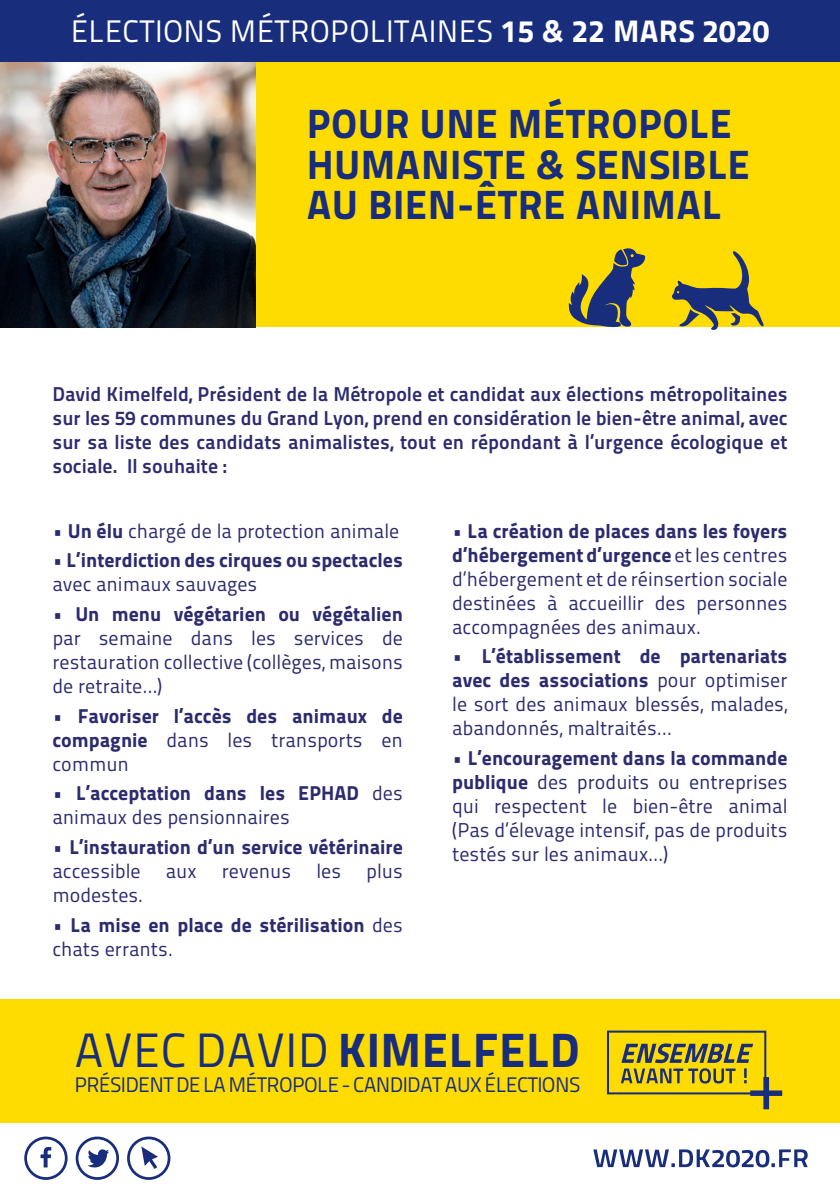
<style>
.page{position:relative;width:840px;height:1191px;background:#fff}
.page>*{position:absolute;margin:0;border:0;box-sizing:border-box;transform-origin:0 0}
.t1{font:48px "Titillium Maps 29 L 400 wt";letter-spacing:.01em;color:#182d7c}
.t2{font:40.8px/40.4px "Titillium Maps 29 L 999 wt";letter-spacing:.01em;color:#182d7c}
.t3{font:31px "Titillium Maps 29 L 400 wt";letter-spacing:.01em;color:#fff}
.t4{font:21px "Titillium Maps 29 L 400 wt";letter-spacing:-.03em;color:#182d7c}
.t5{font:20px/24px "Titillium Maps 29 L 400 wt";color:#2c2b6e;text-align:justify}
.t6{font:20px/24px "Titillium Maps 29 L 999 wt";color:#2c2b6e}
.t7{font:20px/24px "Titillium Maps 29 L 800 wt";color:#2c2b6e;text-align:justify}
.s1{font-family:"Titillium Maps 29 L 999 wt"}
.s2{font-family:"Titillium Maps 29 L 400 wt"}
</style>
<div class="page">
<div style="left:256px;top:40px;width:583px;height:287px;background:#ffdc01"></div>
<img style="left:0;top:62px;width:256px;height:265px">
<div style="left:0;top:0;width:839px;height:62px;background:#182d7c"></div>
<div style="left:0;top:999px;width:839px;height:124px;background:#ffdc01"></div>
<svg style="left:593px;top:1149px;width:214px;height:18px"></svg>
<div style="left:24px;top:1136px;width:44px;height:43px;border:3px solid #182d7c;border-radius:50%"></div>
<svg style="left:40px;top:1147px;width:11px;height:20px"></svg>
<div style="left:76px;top:1136px;width:43px;height:43px;border:3px solid #182d7c;border-radius:50%"></div>
<div style="left:127px;top:1136px;width:43px;height:43px;border:3px solid #182d7c;border-radius:50%"></div>
<svg style="left:88px;top:1149px;width:21px;height:18px"></svg>
<svg style="left:141px;top:1146px;width:17px;height:23px"></svg>
<div style="left:606px;top:1030px;width:159px;height:64px;border:2px solid #182d7c"></div>
<svg style="left:620px;top:1043px;width:161px;height:66px"></svg>
<svg style="left:568px;top:248px;width:77px;height:79px"></svg>
<svg style="left:671px;top:251px;width:92px;height:79px"></svg>
<h3 class="t3" style="left:71px;top:8px;width:699px">ÉLECTIONS MÉTROPOLITAINES <span class="s1">15 &amp; 22 MARS 2020</span></h3>
<h2 class="t2" style="left:306px;top:101px;width:444px">POUR UNE MÉTROPOLE<br>HUMANISTE &amp; SENSIBLE<br>AU BIEN-ÊTRE ANIMAL</h2>
<p class="t7" style="left:52px;top:381px;width:736px">David Kimelfeld, Président de la Métropole et candidat aux élections métropolitaines sur les 59 communes du Grand Lyon, prend en considération le bien-être animal, avec sur sa liste des candidats animalistes, tout en répondant à l’urgence écologique et sociale. Il souhaite :</p>
<p class="t5" style="left:52px;top:517px;width:348px">• <span class="s1">Un élu</span> chargé de la protection animale</p>
<p class="t6" style="left:52px;top:547px;width:352px"><span class="s2">•</span> L’interdiction des cirques ou spectacles</p>
<p class="t5" style="left:52px;top:571px;width:206px">avec animaux sauvages</p>
<p class="t6" style="left:52px;top:601px;width:352px"><span class="s2">•</span> Un menu végétarien ou végétalien</p>
<p class="t5" style="left:52px;top:625px;width:352px">par semaine dans les services de restauration collective (collèges, maisons de retraite…)</p>
<p class="t6" style="left:52px;top:702px;width:352px"><span class="s2">•</span> Favoriser l’accès des animaux de</p>
<p class="t5" style="left:52px;top:726px;width:352px"><span class="s1">compagnie</span> dans les transports en commun</p>
<p class="t6" style="left:52px;top:780px;width:352px"><span class="s2">•</span> L’acceptation dans les EPHAD <span class="s2">des</span></p>
<p class="t5" style="left:52px;top:804px;width:239px">animaux des pensionnaires</p>
<p class="t6" style="left:52px;top:834px;width:352px"><span class="s2">•</span> L’instauration d’un service vétérinaire</p>
<p class="t5" style="left:52px;top:858px;width:90px">accessible</p>
<p class="t5" style="left:166px;top:858px;width:32px">aux</p>
<p class="t5" style="left:222px;top:858px;width:71px">revenus</p>
<p class="t5" style="left:316px;top:858px;width:26px">les</p>
<p class="t5" style="left:366px;top:858px;width:38px">plus</p>
<p class="t5" style="left:52px;top:882px;width:92px">modestes.</p>
<p class="t6" style="left:52px;top:911px;width:352px"><span class="s2">•</span> La mise en place de stérilisation <span class="s2">des</span></p>
<p class="t5" style="left:52px;top:935px;width:122px">chats errants.</p>
<p class="t6" style="left:452px;top:517px;width:337px"><span class="s2">•</span> La création de places dans les foyers d’hébergement d’urgence <span class="s2">et les centres</span></p>
<p class="t5" style="left:452px;top:565px;width:336px">d’hébergement et de réinsertion sociale destinées à accueillir des personnes accompagnées des animaux.</p>
<p class="t6" style="left:452px;top:643px;width:336px"><span class="s2">•</span> L’établissement de partenariats avec des associations <span class="s2">pour optimiser</span></p>
<p class="t5" style="left:452px;top:691px;width:336px">le sort des animaux blessés, malades, abandonnés, maltraités…</p>
<p class="t6" style="left:452px;top:745px;width:336px"><span class="s2">•</span> L’encouragement dans la commande</p>
<p class="t5" style="left:452px;top:769px;width:337px"><span class="s1">publique</span> des produits ou entreprises qui respectent le bien-être animal (Pas d’élevage intensif, pas de produits testés sur les animaux…)</p>
<h1 class="t1" style="left:75px;top:1014px;width:506px">AVEC DAVID <span class="s1">KIMELFELD</span></h1>
<p class="t4" style="left:74px;top:1069px;width:507px">PRÉSIDENT DE LA MÉTROPOLE - CANDIDAT AUX ÉLECTIONS</p>
</div>
